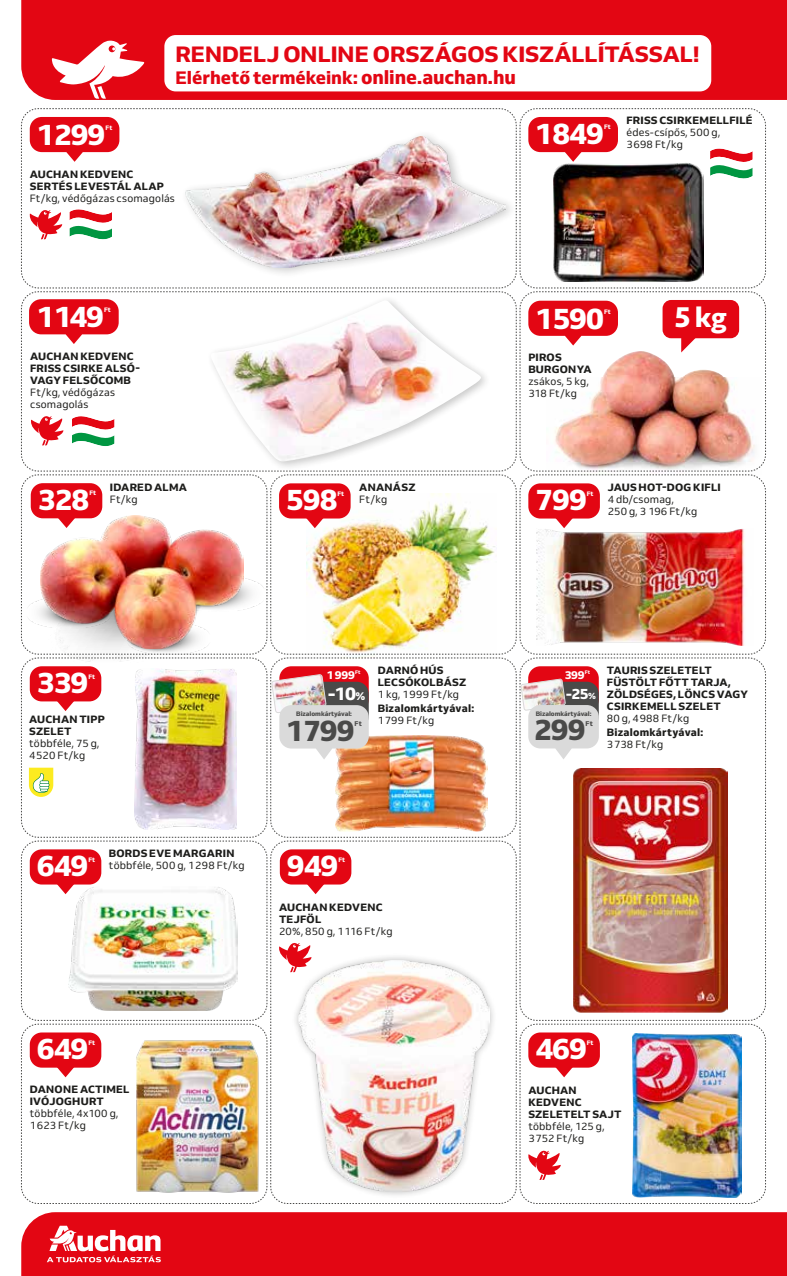
<style>
.page{position:relative;width:787px;height:1276px;background:#fff}
.page>*{position:absolute;margin:0;border:0;box-sizing:border-box;transform-origin:0 0}
.t1{font:800 29.25px "Venn";letter-spacing:-.04em;color:#fff}
.t2{font:800 29.25px "Venn";letter-spacing:-.04em;color:#4a4a49}
.t3{font:900 28.5px "Sana Sans Next";color:#fff}
.t4{font:800 22.05px "Venn";color:#e30613}
.t5{font:800 18px "Venn";color:#fff}
.t6{font:800 17.85px "Venn";color:#e30613}
.t7{font:800 14.7px "Venn";color:#fff}
.t8{font:800 11.25px "Venn";letter-spacing:-.025em;color:#fff}
.t9{font:800 10.5px/12px "Venn";letter-spacing:.025em;color:#1d1d1b}
.t10{font:10.5px/12px "Venn";letter-spacing:.01em;color:#1d1d1b}
.t11{font:800 6.75px "Venn";color:#4a4a49}
.t12{font:800 6.3px "Venn";color:#4a4a49}
.t13{font:800 6.3px "Venn";letter-spacing:-.02em;color:#fff}
.t14{font:800 5.1px "Venn";color:#fff}
.s1{font-size:18.9px}
.s2{font-size:9px}
.s3{font-size:11.25px}
</style>
<div class="page">
<div style="left:21px;top:0;width:766px;height:100px;background:#e30613"></div>
<svg style="left:52px;top:40px;width:92px;height:59px"></svg>
<div style="left:164px;top:35px;width:547px;height:56px;background:#fff;border-radius:11px"></div>
<div style="left:21px;top:1212px;width:766px;height:64px;background:#e30613"></div>
<svg style="left:47px;top:1225px;width:114px;height:37px"></svg>
<img style="left:21px;top:108px;width:745px;height:1096px">
<div style="left:662px;top:300px;width:77px;height:38px;background:#e30613;border-radius:9px"></div>
<h3 class="t4" style="left:175px;top:40px;width:525px">RENDELJ ONLINE ORSZÁGOS KISZÁLLÍTÁSSAL!</h3>
<h3 class="t6" style="left:175px;top:67px;width:342px">Elérhető termékeink: <span class="s1">online.auchan.hu</span></h3>
<h1 class="t1" style="left:37px;top:116px;width:70px">1 299</h1>
<p class="t13" style="left:106px;top:124px;width:8px">Ft</p>
<p class="t9" style="left:30px;top:168px;width:136px">AUCHAN KEDVENC<br>SERTÉS LEVESTÁL ALAP</p>
<p class="t10" style="left:30px;top:192px;width:147px">Ft/kg, védőgázas csomagolás</p>
<h1 class="t1" style="left:37px;top:298px;width:69px">1 149</h1>
<p class="t13" style="left:104px;top:306px;width:8px">Ft</p>
<p class="t9" style="left:30px;top:350px;width:111px">AUCHAN KEDVENC<br>FRISS CSIRKE ALSÓ-<br>VAGY FELSŐCOMB</p>
<p class="t10" style="left:30px;top:386px;width:86px">Ft/kg, védőgázas csomagolás</p>
<h1 class="t1" style="left:535px;top:115px;width:70px">1 849</h1>
<p class="t13" style="left:604px;top:123px;width:8px">Ft</p>
<p class="t9" style="left:626px;top:114px;width:128px">FRISS CSIRKEMELLFILÉ</p>
<p class="t10" style="left:626px;top:126px;width:95px">édes-csípős, 500 g,<br>3 698 Ft/kg</p>
<h1 class="t1" style="left:535px;top:300px;width:70px">1 590</h1>
<p class="t13" style="left:604px;top:308px;width:8px">Ft</p>
<p class="t9" style="left:528px;top:351px;width:65px">PIROS<br>BURGONYA</p>
<p class="t10" style="left:528px;top:375px;width:62px">zsákos, 5 kg,<br>318 Ft/kg</p>
<h2 class="t3" style="left:674px;top:298px;width:54px">5 kg</h2>
<h1 class="t1" style="left:38px;top:481px;width:53px">328</h1>
<p class="t13" style="left:89px;top:489px;width:8px">Ft</p>
<p class="t9" style="left:359px;top:481px;width:58px">ANANÁSZ</p>
<p class="t10" style="left:359px;top:493px;width:29px">Ft/kg</p>
<p class="t9" style="left:110px;top:481px;width:79px">IDARED ALMA</p>
<p class="t10" style="left:110px;top:493px;width:29px">Ft/kg</p>
<h1 class="t1" style="left:535px;top:481px;width:53px">799</h1>
<p class="t13" style="left:587px;top:489px;width:8px">Ft</p>
<h1 class="t1" style="left:286px;top:481px;width:53px">598</h1>
<p class="t13" style="left:337px;top:489px;width:8px">Ft</p>
<p class="t9" style="left:607px;top:481px;width:115px">JAUS HOT-DOG KIFLI</p>
<p class="t10" style="left:607px;top:493px;width:91px">4 db/csomag,<br>250 g, 3 196 Ft/kg</p>
<h1 class="t1" style="left:37px;top:664px;width:53px">339</h1>
<p class="t13" style="left:88px;top:672px;width:8px">Ft</p>
<p class="t9" style="left:29px;top:713px;width:77px">AUCHAN TIPP<br>SZELET</p>
<p class="t10" style="left:29px;top:737px;width:72px">többféle, 75 g,<br>4 520 Ft/kg</p>
<p class="t9" style="left:378px;top:663px;width:90px">DARNÓ HÚS<br>LECSÓKOLBÁSZ</p>
<p class="t10" style="left:378px;top:688px;width:83px">1 kg, 1 999 Ft/kg</p>
<p class="t9" style="left:378px;top:702px;width:98px">Bizalomkártyával:</p>
<p class="t10" style="left:378px;top:714px;width:58px">1 799 Ft/kg</p>
<p class="t8" style="left:327px;top:667px;width:30px">1 999</p>
<p class="t14" style="left:355px;top:669px;width:7px">Ft</p>
<p class="t9" style="left:607px;top:663px;width:142px">TAURIS SZELETELT<br>FÜSTÖLT FŐTT TARJA,<br>ZÖLDSÉGES, LÖNCS VAGY<br>CSIRKEMELL SZELET</p>
<p class="t10" style="left:607px;top:712px;width:84px">80 g, 4 988 Ft/kg</p>
<p class="t9" style="left:607px;top:726px;width:98px">Bizalomkártyával:</p>
<p class="t8" style="left:564px;top:667px;width:22px">399</p>
<p class="t14" style="left:585px;top:669px;width:7px">Ft</p>
<h3 class="t7" style="left:566px;top:684px;width:32px">-25<span class="s2">%</span></h3>
<h3 class="t5" style="left:328px;top:682px;width:39px">-10<span class="s3">%</span></h3>
<p class="t12" style="left:535px;top:709px;width:57px">Bizalomkártyával:</p>
<p class="t12" style="left:296px;top:710px;width:57px">Bizalomkártyával:</p>
<h1 class="t2" style="left:534px;top:712px;width:53px">299</h1>
<h1 class="t2" style="left:286px;top:712px;width:70px">1 799</h1>
<p class="t11" style="left:354px;top:719px;width:9px">Ft</p>
<p class="t11" style="left:585px;top:719px;width:9px">Ft</p>
<p class="t10" style="left:607px;top:738px;width:58px">3 738 Ft/kg</p>
<p class="t9" style="left:109px;top:847px;width:127px">BORDS EVE MARGARIN</p>
<h1 class="t1" style="left:37px;top:847px;width:53px">649</h1>
<p class="t10" style="left:109px;top:859px;width:137px">többféle, 500 g, 1 298 Ft/kg</p>
<p class="t13" style="left:88px;top:855px;width:8px">Ft</p>
<h1 class="t1" style="left:287px;top:847px;width:53px">949</h1>
<p class="t13" style="left:338px;top:855px;width:8px">Ft</p>
<p class="t9" style="left:279px;top:900px;width:105px">AUCHAN KEDVENC<br>TEJFÖL</p>
<p class="t10" style="left:279px;top:924px;width:115px">20%, 850 g, 1 116 Ft/kg</p>
<h1 class="t1" style="left:37px;top:1030px;width:53px">649</h1>
<p class="t13" style="left:88px;top:1038px;width:8px">Ft</p>
<p class="t9" style="left:30px;top:1083px;width:101px">DANONE ACTIMEL<br>IVÓJOGHURT</p>
<p class="t10" style="left:30px;top:1107px;width:90px">többféle, 4x100 g,<br>1 623 Ft/kg</p>
<h1 class="t1" style="left:535px;top:1030px;width:53px">469</h1>
<p class="t13" style="left:587px;top:1038px;width:8px">Ft</p>
<p class="t9" style="left:528px;top:1084px;width:95px">AUCHAN<br>KEDVENC<br>SZELETELT SAJT</p>
<p class="t10" style="left:528px;top:1120px;width:78px">többféle, 125 g,<br>3 752 Ft/kg</p>
</div>
